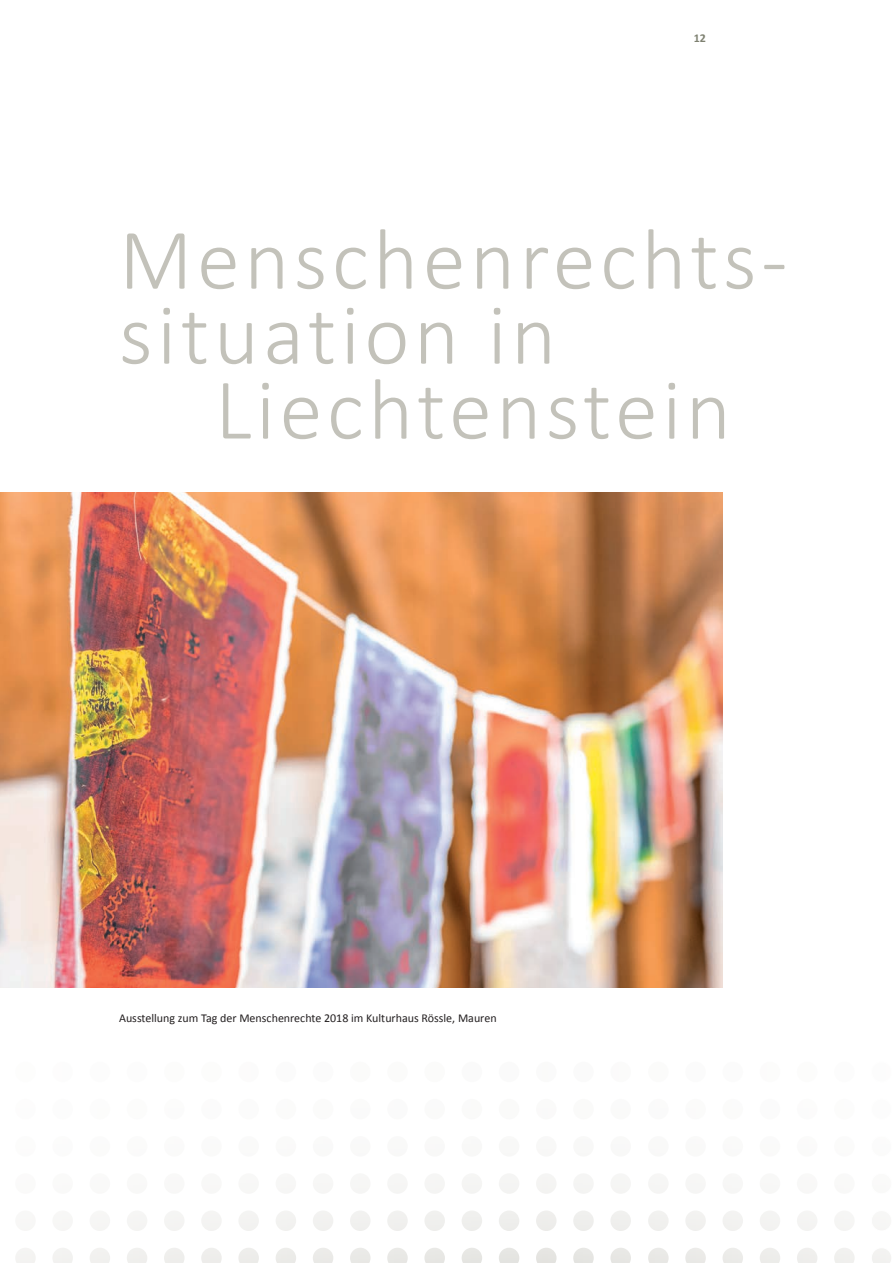
<style>
.page{position:relative;width:893px;height:1263px;background:#fff}
.page>*{position:absolute;margin:0;border:0;box-sizing:border-box;transform-origin:0 0}
.t1{font:300 87px/75px "Calibri";letter-spacing:.05em;color:#c3c2ba}
.t2{font:12px "Calibri";color:#231f20}
.t3{font:700 12px "Calibri";color:#7e8171}
</style>
<div class="page">
<img style="left:0;top:493px;width:722px;height:495px">
<p class="t3" style="left:694px;top:30px;width:14px">12</p>
<p class="t1" style="left:119px;top:221px;width:670px">Menschenrechts-</p>
<p class="t1" style="left:215px;top:296px;width:517px;text-indent:-96px">situation in<br>Liechtenstein</p>
<p class="t2" style="left:119px;top:1010px;width:379px">Ausstellung zum Tag der Menschenrechte 2018 im Kulturhaus Rössle, Mauren</p>
</div>
